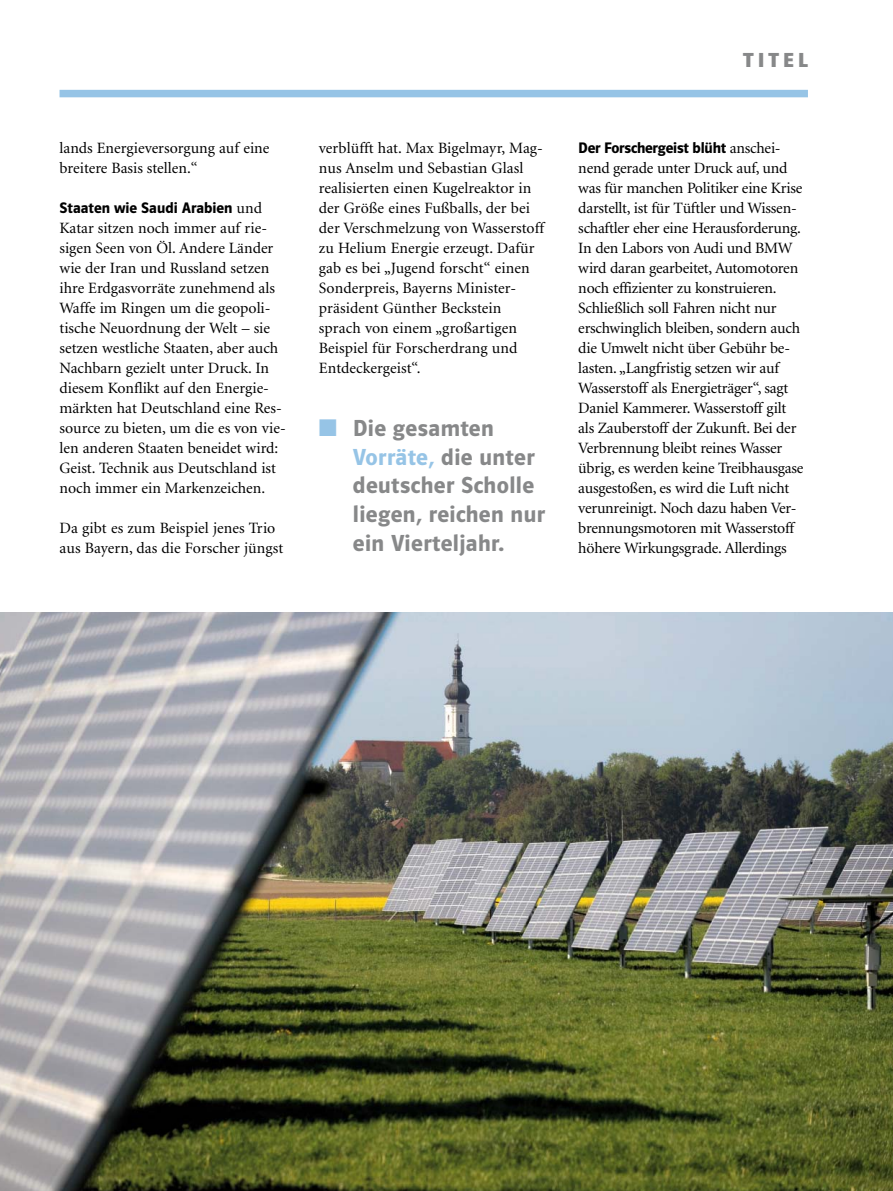
<style>
.page{position:relative;width:893px;height:1191px;background:#fff}
.page>*{position:absolute;margin:0;border:0;box-sizing:border-box;transform-origin:0 0}
.t1{font:600 24px/28.8px "Polo 22";letter-spacing:.015em;color:#878889}
.t2{font:700 21px "Polo 22";letter-spacing:.2em;color:#878889}
.t3{font:15.75px/20px "Minion";letter-spacing:-.005em;color:#000}
.t4{font:600 15.75px "Polo 22";letter-spacing:-.015em;color:#000}
.s1{font-family:"Minion";font-weight:400}
.s2{color:#96c4e6}
</style>
<div class="page">
<div style="left:60px;top:90px;width:748px;height:7px;background:#96c4e6"></div>
<img style="left:0;top:612px;width:893px;height:578px">
<p class="t3" style="left:60px;top:140px;width:211px">lands Energieversorgung auf eine breitere Basis stellen.“</p>
<p class="t4" style="left:60px;top:202px;width:204px">Staaten wie Saudi Arabien <span class="s1">und</span></p>
<p class="t3" style="left:60px;top:220px;width:228px">Katar sitzen noch immer auf rie&shy;sigen Seen von Öl. Andere Länder wie der Iran und Russland setzen ihre Erdgasvorräte zunehmend als Waffe im Ringen um die geopoli&shy;tische Neuordnung der Welt – sie setzen westliche Staaten, aber auch Nachbarn gezielt unter Druck. In diesem Konflikt auf den Energie&shy;märkten hat Deutschland eine Res&shy;source zu bieten, um die es von vie&shy;len anderen Staaten beneidet wird:<br>Geist. Technik aus Deutschland ist noch immer ein Markenzeichen.</p>
<p class="t3" style="left:60px;top:519px;width:225px">Da gibt es zum Beispiel jenes Trio aus Bayern, das die Forscher jüngst</p>
<p class="t3" style="left:319px;top:140px;width:227px">verblüfft hat. Max Bigelmayr, Mag&shy;nus Anselm und Sebastian Glasl realisierten einen Kugelreaktor in der Größe eines Fußballs, der bei der Verschmelzung von Wasserstoff zu Helium Energie erzeugt. Dafür gab es bei „Jugend forscht“ einen<br>Sonderpreis, Bayerns Minister&shy;präsident Günther Beckstein sprach von einem „großartigen<br>Beispiel für Forscherdrang und<br>Entdeckergeist“.</p>
<h1 class="t1" style="left:353px;top:415px;width:194px;text-indent:-34px"><span class="s2">■</span> Die gesamten<br><span class="s2">Vorräte,</span> die unter deutscher Scholle liegen, reichen nur ein Vierteljahr.</h1>
<h2 class="t2" style="left:743px;top:52px;width:66px">TITEL</h2>
<p class="t4" style="left:578px;top:142px;width:204px">Der Forschergeist blüht <span class="s1">anschei-</span></p>
<p class="t3" style="left:578px;top:160px;width:227px">nend gerade unter Druck auf, und was für manchen Politiker eine Krise darstellt, ist für Tüftler und Wissen&shy;schaftler eher eine Herausforderung.<br>In den Labors von Audi und BMW wird daran gearbeitet, Automotoren noch effizienter zu konstruieren.<br>Schließlich soll Fahren nicht nur erschwinglich bleiben, sondern auch die Umwelt nicht über Gebühr be&shy;lasten. „Langfristig setzen wir auf Wasserstoff als Energieträger“, sagt Daniel Kammerer. Wasserstoff gilt als Zauberstoff der Zukunft. Bei der Verbrennung bleibt reines Wasser übrig, es werden keine Treibhausgase ausgestoßen, es wird die Luft nicht verunreinigt. Noch dazu haben Ver&shy;brennungsmotoren mit Wasserstoff höhere Wirkungsgrade. Allerdings</p>
</div>
